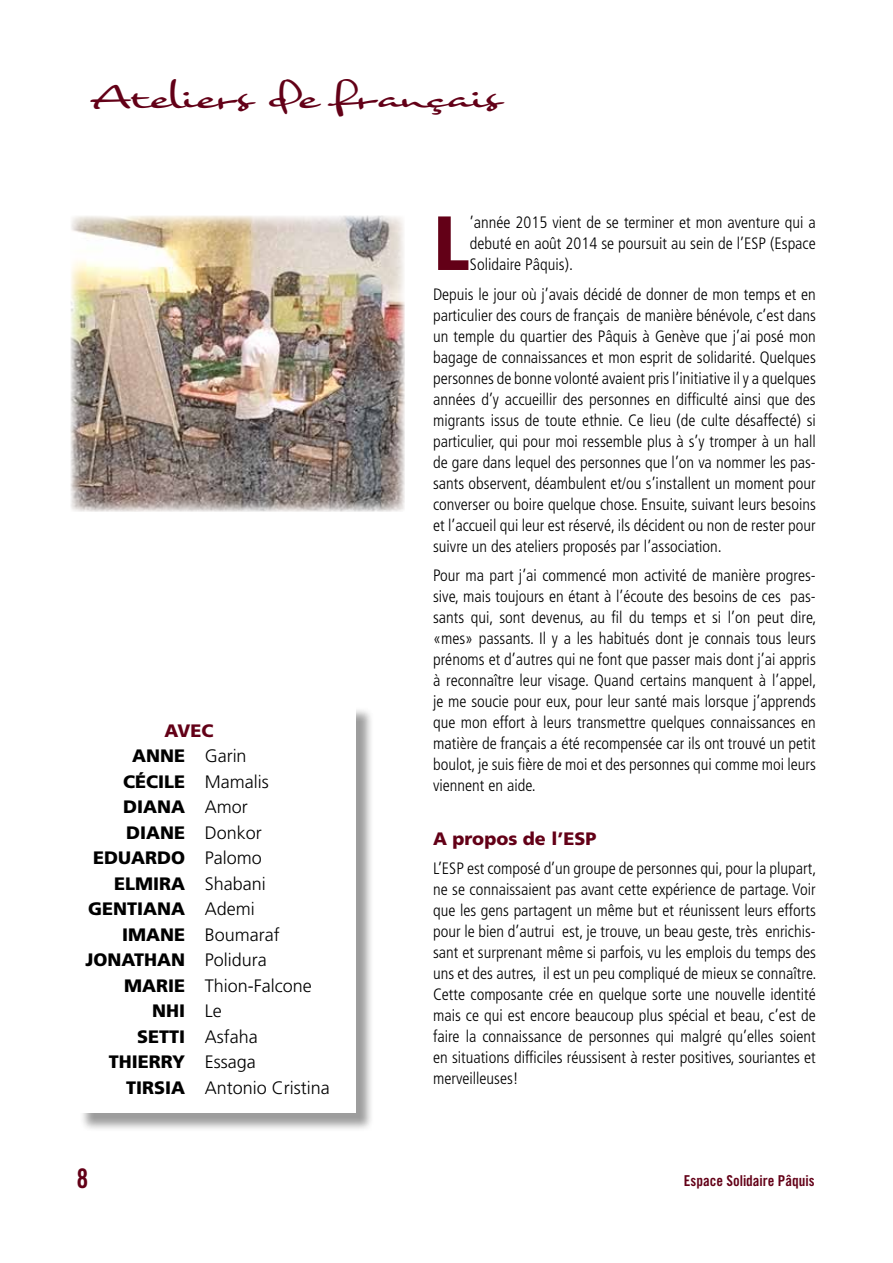
<style>
.page{position:relative;width:893px;height:1263px;background:#fff}
.page>*{position:absolute;margin:0;border:0;box-sizing:border-box;transform-origin:0 0}
.t1{font:900 condensed 76.65px "Frutiger";color:#630017}
.t2{font:36px "Nothing";color:#630017}
.t3{font:27px "Trade Gothic Bold Cond Twenty";color:#630017}
.t4{font:300 18px "Frutiger";color:#000}
.t5{font:900 18px "Frutiger";color:#000}
.t6{font:900 18px "Frutiger";color:#630017}
.t7{font:300 condensed 16.5px/21px "Frutiger";color:#000;text-align:justify}
.t8{font:15px "Trade Gothic Bold Cond Twenty";color:#630017}
.s1{font-weight:900}
.s2{font-weight:300}
</style>
<div class="page">
<div style="left:79px;top:707px;width:296px;height:425px;background:#000;opacity:.39"></div>
<div style="left:77px;top:705px;width:279px;height:408px;background:#fff"></div>
<img style="left:71px;top:216px;width:333px;height:295px">
<h2 class="t2" style="left:90px;top:73px;width:414px">Ateliers de français</h2>
<p class="t6" style="left:164px;top:720px;width:51px">AVEC</p>
<p class="t4" style="left:132px;top:746px;width:116px"><span class="s1">ANNE</span> Garin</p>
<p class="t4" style="left:123px;top:771px;width:147px"><span class="s1">CÉCILE</span> Mamalis</p>
<p class="t5" style="left:123px;top:796px;width:126px">DIANA <span class="s2">Amor</span></p>
<p class="t4" style="left:126px;top:822px;width:137px"><span class="s1">DIANE</span> Donkor</p>
<p class="t5" style="left:93px;top:847px;width:170px">EDUARDO <span class="s2">Palomo</span></p>
<p class="t4" style="left:114px;top:873px;width:153px"><span class="s1">ELMIRA</span> Shabani</p>
<p class="t5" style="left:88px;top:898px;width:168px">GENTIANA <span class="s2">Ademi</span></p>
<p class="t4" style="left:122px;top:924px;width:159px"><span class="s1">IMANE</span> Boumaraf</p>
<p class="t5" style="left:85px;top:949px;width:183px">JONATHAN <span class="s2">Polidura</span></p>
<p class="t4" style="left:124px;top:975px;width:189px"><span class="s1">MARIE</span> Thion-Falcone</p>
<p class="t5" style="left:152px;top:1000px;width:71px">NHI <span class="s2">Le</span></p>
<p class="t4" style="left:137px;top:1026px;width:122px"><span class="s1">SETTI</span> Asfaha</p>
<p class="t5" style="left:109px;top:1051px;width:148px">THIERRY <span class="s2">Essaga</span></p>
<p class="t4" style="left:126px;top:1077px;width:205px"><span class="s1">TIRSIA</span> Antonio Cristina</p>
<h1 class="t1" style="left:433px;top:197px;width:38px">L</h1>
<p class="t7" style="left:470px;top:212px;width:347px">’année 2015 vient de se terminer et mon aventure qui a debuté en août 2014 se poursuit au sein de l’ESP (Espace Solidaire Pâquis).</p>
<p class="t7" style="left:433px;top:283px;width:384px">Depuis le jour où j’avais décidé de donner de mon temps et en particulier des cours de français de manière bénévole, c’est dans un temple du quartier des Pâquis à Genève que j’ai posé mon bagage de connaissances et mon esprit de solidarité. Quelques personnes de bonne volonté avaient pris l’initiative il y a quelques années d’y accueillir des personnes en difficulté ainsi que des migrants issus de toute ethnie. Ce lieu (de culte désaffecté) si particulier, qui pour moi ressemble plus à s’y tromper à un hall de gare dans lequel des personnes que l’on va nommer les pas&shy;sants observent, déambulent et/ou s’installent un moment pour converser ou boire quelque chose. Ensuite, suivant leurs besoins et l’accueil qui leur est réservé, ils décident ou non de rester pour suivre un des ateliers proposés par l’association.</p>
<p class="t7" style="left:433px;top:565px;width:385px">Pour ma part j’ai commencé mon activité de manière progres&shy;sive, mais toujours en étant à l’écoute des besoins de ces pas&shy;sants qui, sont devenus, au fil du temps et si l’on peut dire, «mes» passants. Il y a les habitués dont je connais tous leurs prénoms et d’autres qui ne font que passer mais dont j’ai appris à reconnaître leur visage. Quand certains manquent à l’appel, je me soucie pour eux, pour leur santé mais lorsque j’apprends que mon effort à leurs transmettre quelques connaissances en matière de français a été recompensée car ils ont trouvé un petit boulot, je suis fière de moi et des personnes qui comme moi leurs viennent en aide.</p>
<p class="t6" style="left:433px;top:827px;width:165px">A propos de l’ESP</p>
<p class="t7" style="left:433px;top:858px;width:385px">L’ESP est composé d’un groupe de personnes qui, pour la plupart, ne se connaissaient pas avant cette expérience de partage. Voir que les gens partagent un même but et réunissent leurs efforts pour le bien d’autrui est, je trouve, un beau geste, très enrichis&shy;sant et surprenant même si parfois, vu les emplois du temps des uns et des autres, il est un peu compliqué de mieux se connaître.<br>Cette composante crée en quelque sorte une nouvelle identité mais ce qui est encore beaucoup plus spécial et beau, c’est de faire la connaissance de personnes qui malgré qu’elles soient en situations difficiles réussisent à rester positives, souriantes et merveilleuses!</p>
<h3 class="t3" style="left:77px;top:1162px;width:13px">8</h3>
<p class="t8" style="left:684px;top:1171px;width:132px">Espace Solidaire Pâquis</p>
</div>
